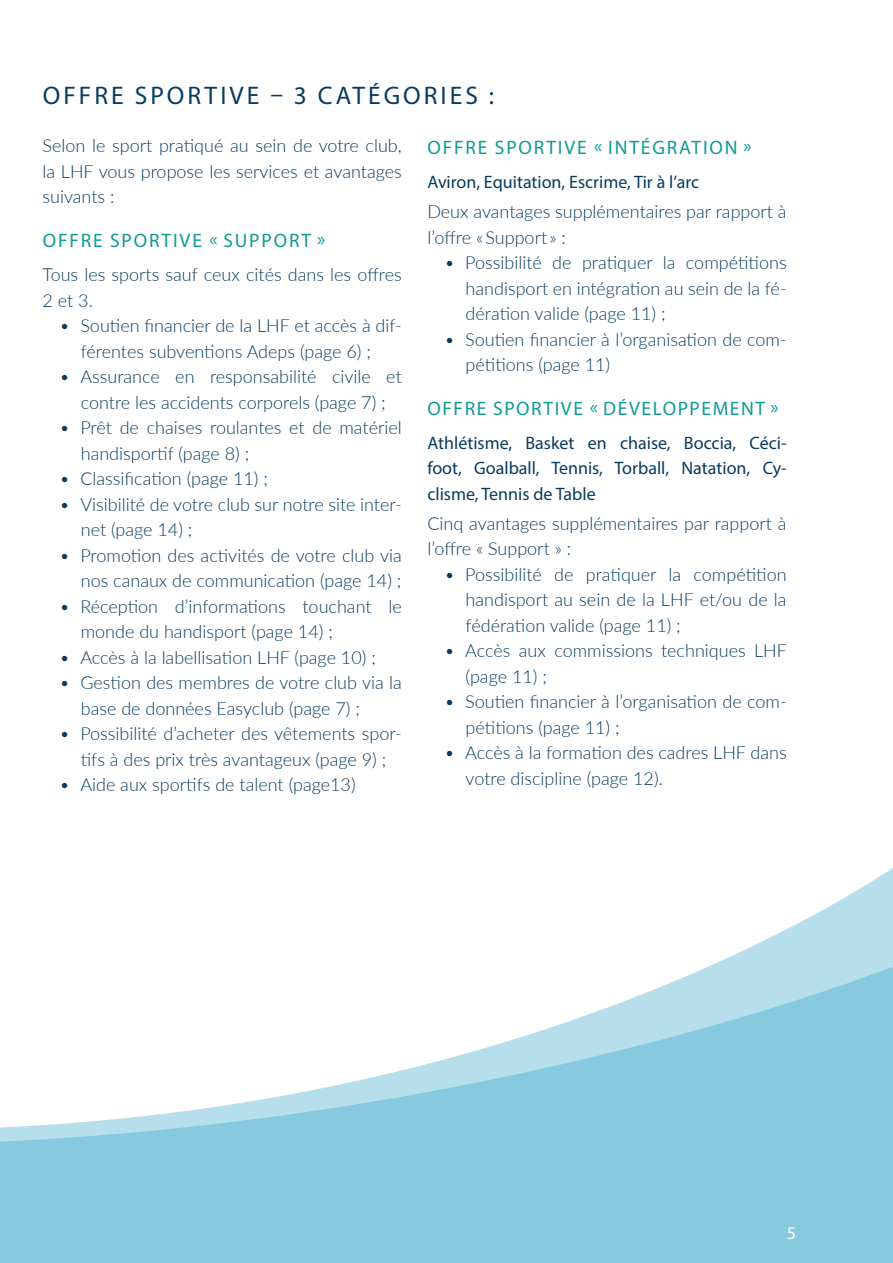
<style>
.page{position:relative;width:893px;height:1263px;background:#fff}
.page>*{position:absolute;margin:0;border:0;box-sizing:border-box;transform-origin:0 0}
.titre_1{font:25.5px "Myriad Pro";letter-spacing:.12em;color:#083b5e}
.titre_2{font:19.5px "Myriad Pro";letter-spacing:.095em;color:#0f9a94}
.bullet{font:300 18px/25.5px "Lato";color:#083b5e}
.texte_courant{font:300 18px/25.5px "Lato";color:#083b5e}
.texte_courant-2{font:18px/25.5px "Myriad Pro";color:#083b5e;text-align:justify}
.t1{font:18px "Myriad Pro";color:#fff}
</style>
<div class="page">
<svg style="left:0;top:868px;width:893px;height:395px"></svg>
<p class="titre_1" style="left:43px;top:80px;width:453px">OFFRE SPORTIVE – 3 CATÉGORIES :</p>
<p class="texte_courant" style="left:43px;top:132px;width:361px;text-align:justify">Selon le sport pratiqué au sein de votre club, la LHF vous propose les services et avantages suivants :</p>
<p class="titre_2" style="left:43px;top:229px;width:284px">OFFRE SPORTIVE « SUPPORT »</p>
<p class="texte_courant" style="left:43px;top:261px;width:361px">Tous les sports sauf ceux cités dans les offres<br>2 et 3.</p>
<p class="bullet" style="left:60px;top:312px;width:344px;text-align:center">• Soutien financier de la LHF et accès à dif&shy;férentes subventions Adeps (page 6) ;</p>
<p class="bullet" style="left:60px;top:363px;width:344px;text-align:center">• Assurance en responsabilité civile et contre les accidents corporels (page 7) ;</p>
<p class="bullet" style="left:81px;top:414px;width:322px;text-indent:-21px">• Prêt de chaises roulantes et de matériel handisportif (page 8) ;</p>
<p class="bullet" style="left:60px;top:465px;width:210px">• Classification (page 11) ;</p>
<p class="bullet" style="left:81px;top:491px;width:323px;text-indent:-21px">• Visibilité de votre club sur notre site inter&shy;net (page 14) ;</p>
<p class="bullet" style="left:60px;top:542px;width:344px;text-align:right">• Promotion des activités de votre club via nos canaux de communication (page 14) ;</p>
<p class="bullet" style="left:81px;top:593px;width:323px;text-indent:-21px">• Réception d’informations touchant le monde du handisport (page 14) ;</p>
<p class="bullet" style="left:60px;top:644px;width:318px">• Accès à la labellisation LHF (page 10) ;</p>
<p class="bullet" style="left:81px;top:669px;width:323px;text-indent:-21px">• Gestion des membres de votre club via la base de données Easyclub (page 7) ;</p>
<p class="bullet" style="left:60px;top:720px;width:344px;text-align:center">• Possibilité d’acheter des vêtements spor&shy;tifs à des prix très avantageux (page 9) ;</p>
<p class="bullet" style="left:60px;top:771px;width:298px">• Aide aux sportifs de talent (page13)</p>
<p class="titre_2" style="left:428px;top:136px;width:326px">OFFRE SPORTIVE « INTÉGRATION »</p>
<p class="texte_courant-2" style="left:427px;top:169px;width:273px">Aviron, Equitation, Escrime, Tir à l’arc</p>
<p class="texte_courant" style="left:427px;top:198px;width:361px">Deux avantages supplémentaires par rapport à l’offre « Support » :</p>
<p class="bullet" style="left:466px;top:249px;width:323px;text-align:justify;text-indent:-21px">• Possibilité de pratiquer la compétitions handisport en intégration au sein de la fé&shy;dération valide (page 11) ;</p>
<p class="bullet" style="left:466px;top:326px;width:323px;text-indent:-21px">• Soutien financier à l’organisation de com&shy;pétitions (page 11)</p>
<p class="titre_2" style="left:428px;top:396px;width:352px">OFFRE SPORTIVE « DÉVELOPPEMENT »</p>
<p class="texte_courant-2" style="left:427px;top:430px;width:361px">Athlétisme, Basket en chaise, Boccia, Céci&shy;foot, Goalball, Tennis, Torball, Natation, Cy&shy;clisme, Tennis de Table</p>
<p class="texte_courant" style="left:427px;top:510px;width:361px">Cinq avantages supplémentaires par rapport à l’offre « Support » :</p>
<p class="bullet" style="left:466px;top:561px;width:323px;text-align:justify;text-indent:-21px">• Possibilité de pratiquer la compétition handisport au sein de la LHF et/ou de la fédération valide (page 11) ;</p>
<p class="bullet" style="left:466px;top:637px;width:323px;text-indent:-21px">• Accès aux commissions techniques LHF (page 11) ;</p>
<p class="bullet" style="left:466px;top:688px;width:323px;text-indent:-21px">• Soutien financier à l’organisation de com&shy;pétitions (page 11) ;</p>
<p class="bullet" style="left:466px;top:739px;width:323px;text-indent:-21px">• Accès à la formation des cadres LHF dans votre discipline (page 12).</p>
<p class="t1" style="left:787px;top:1222px;width:11px">5</p>
</div>
